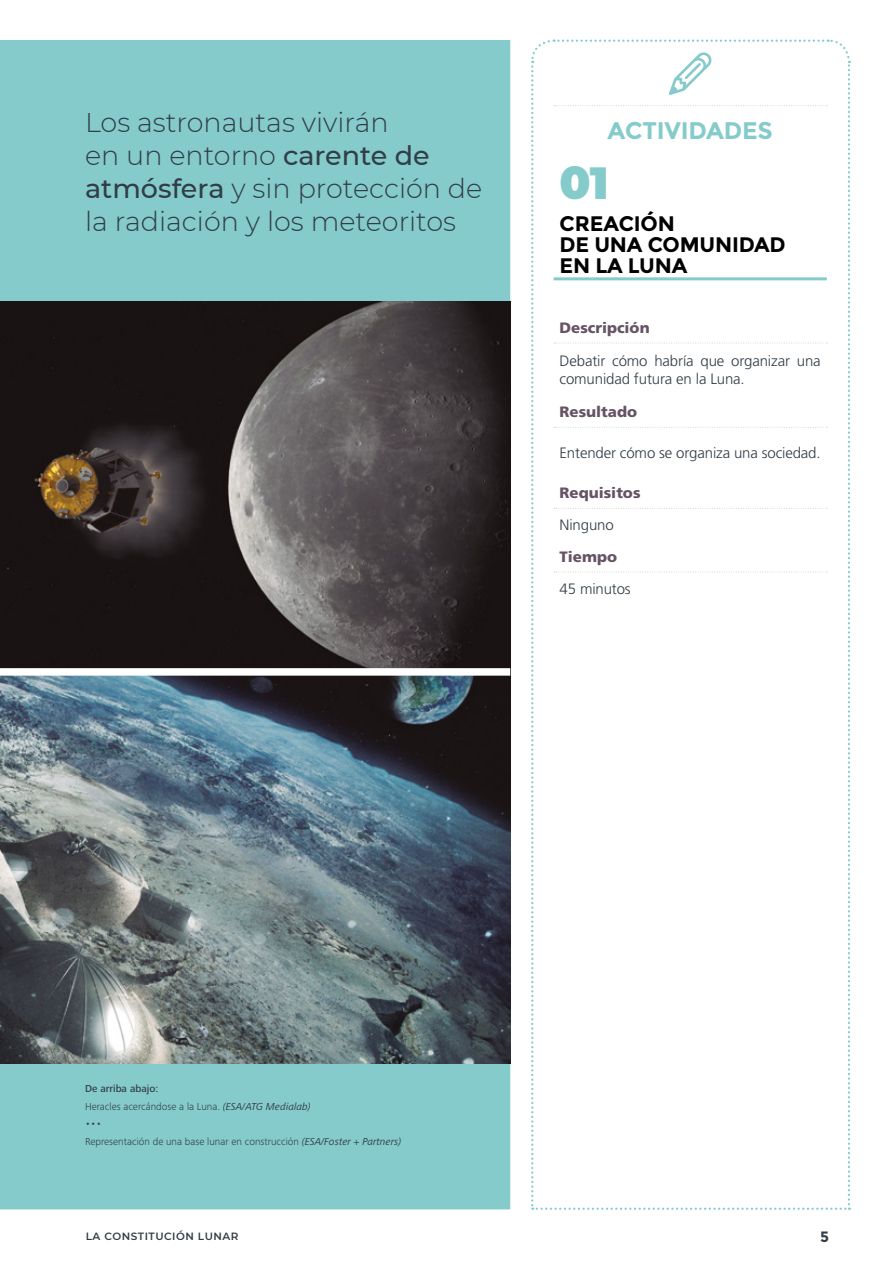
<style>
.page{position:relative;width:893px;height:1263px;background:#fff}
.page>*{position:absolute;margin:0;border:0;box-sizing:border-box;transform-origin:0 0}
.t1{font:900 45px "Montserrat";color:#85cbcb}
.t2{font:300 27px/33px "Montserrat";color:#313d47}
.t3{font:700 24px "Montserrat";letter-spacing:-.01em;color:#85cbcb}
.t4{font:700 21px/21px "Montserrat";letter-spacing:-.01em;color:#000}
.t5{font:300 15px/18px "Frutiger LT Std";letter-spacing:-.01em;color:#313d47}
.t6{font:900 15px "Frutiger LT Std";color:#665365}
.t7{font:700 15px "Montserrat";color:#313d47}
.t8{font:300 10.5px/17.7px "Frutiger Next Pro";color:#313d47}
.t9{font:600 10.5px "Montserrat";letter-spacing:.05em;color:#313d47}
.s1{font-weight:500}
.s2{font-weight:400;font-style:italic}
</style>
<div class="page">
<div style="left:0;top:40px;width:510px;height:1169px;background:#85cbcb"></div>
<svg style="left:531px;top:39px;width:320px;height:1171px"></svg>
<img style="left:0;top:302px;width:510px;height:761px">
<div style="left:0;top:668px;width:510px;height:8px;background:#fff"></div>
<h2 class="t2" style="left:85px;top:105px;width:399px">Los astronautas vivirán<br>en un entorno <span class="s1">carente de atmósfera</span> y sin protección de la radiación y los meteoritos</h2>
<h3 class="t3" style="left:608px;top:116px;width:167px">ACTIVIDADES</h3>
<h1 class="t1" style="left:560px;top:149px;width:51px">01</h1>
<h3 class="t4" style="left:560px;top:213px;width:228px">CREACIÓN<br>DE UNA COMUNIDAD<br>EN LA LUNA</h3>
<h3 class="t6" style="left:560px;top:318px;width:92px">Descripción</h3>
<h3 class="t5" style="left:560px;top:352px;width:263px">Debatir cómo habría que organizar una comunidad futura en la Luna.</h3>
<h3 class="t6" style="left:560px;top:403px;width:79px">Resultado</h3>
<h3 class="t5" style="left:560px;top:444px;width:263px">Entender cómo se organiza una sociedad.</h3>
<h3 class="t6" style="left:560px;top:484px;width:82px">Requisitos</h3>
<h3 class="t5" style="left:560px;top:516px;width:56px">Ninguno</h3>
<h3 class="t6" style="left:560px;top:547px;width:59px">Tiempo</h3>
<h3 class="t5" style="left:560px;top:580px;width:73px">45 minutos</h3>
<p class="t8" style="left:85px;top:1079px;width:227px"><span class="s1">De arriba abajo:<br></span>Heracles acercándose a la Luna. <span class="s2">(ESA/ATG Medialab)</span></p>
<p class="t8" style="left:85px;top:1115px;width:318px">•••<br>Representación de una base lunar en construcción <span class="s2">(ESA/Foster + Partners)</span></p>
<p class="t9" style="left:86px;top:1229px;width:154px">LA CONSTITUCIÓN LUNAR</p>
<h3 class="t7" style="left:820px;top:1228px;width:10px">5</h3>
</div>
